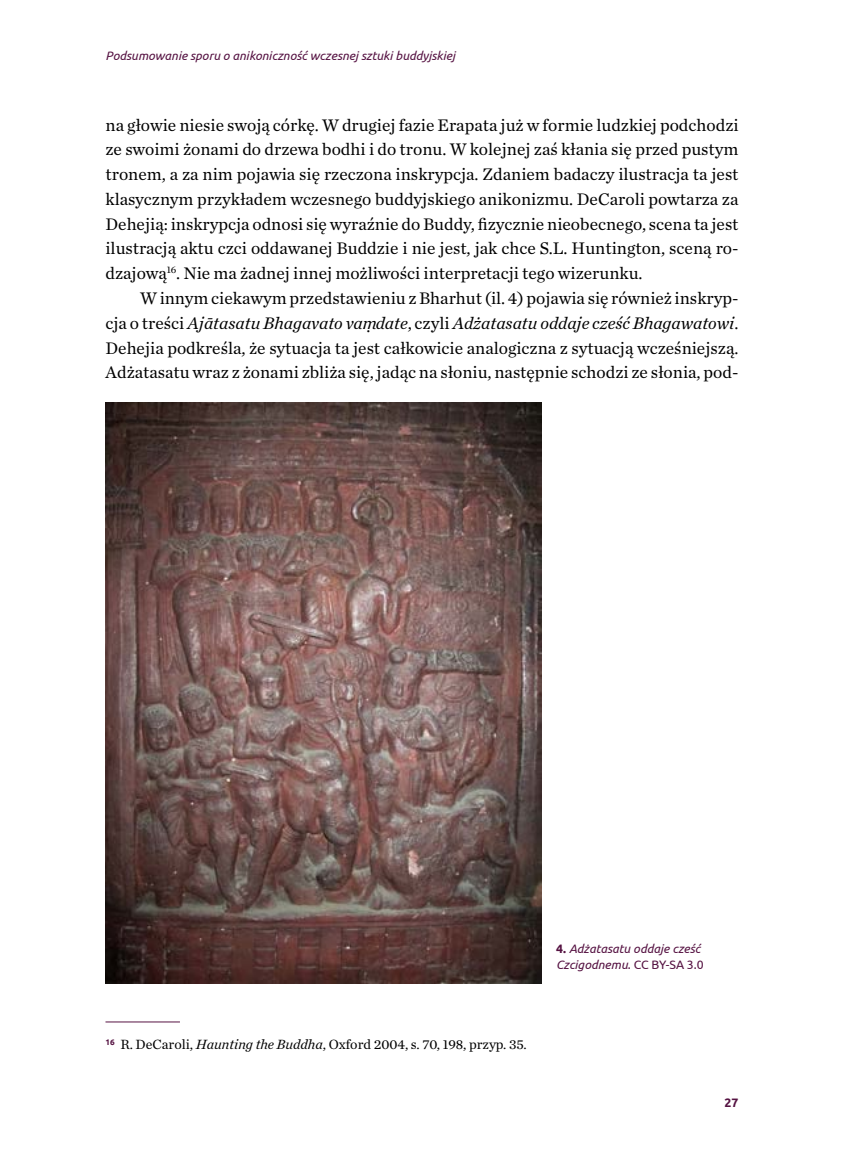
<style>
.page{position:relative;width:844px;height:1166px;background:#fff}
.page>*{position:absolute;margin:0;border:0;box-sizing:border-box;transform-origin:0 0}
.t1{font:17.5px/24.8px "Chronicle Text G1";color:#000;text-align:justify}
.t2{font:14px "Chronicle Text G1";color:#000}
.t3{font:italic 12.25px/15.8px "Ubuntu";color:#551242}
.t4{font:700 12.25px "Ubuntu";color:#551242}
.s1{font-style:italic}
.s2{font-weight:700;font-style:normal}
.s3{font-style:normal}
</style>
<div class="page">
<hr style="left:105px;top:1021px;width:75px;height:1px;background:#551242">
<img style="left:105px;top:403px;width:436px;height:580px">
<p class="t3" style="left:105px;top:48px;width:351px">Podsumowanie sporu o anikoniczność wczesnej sztuki buddyjskiej</p>
<p class="t1" style="left:105px;top:111px;width:634px">na głowie niesie swoją córkę. W drugiej fazie Erapata już w formie ludzkiej podchodzi ze swoimi żonami do drzewa bodhi i do tronu. W kolejnej zaś kłania się przed pustym tronem, a za nim pojawia się rzeczona inskrypcja. Zdaniem badaczy ilustracja ta jest klasycznym przykładem wczesnego buddyjskiego anikonizmu. DeCaroli powtarza za Dehejią: inskrypcja odnosi się wyraźnie do Buddy, fizycznie nieobecnego, scena ta jest ilustracją aktu czci oddawanej Buddzie i nie jest, jak chce S.L. Huntington, sceną ro&shy;dzajową<sup>16</sup>. Nie ma żadnej innej możliwości interpretacji tego wizerunku.</p>
<p class="t1" style="left:105px;top:285px;width:634px;text-indent:35px">W innym ciekawym przedstawieniu z Bharhut (il. 4) pojawia się również inskryp&shy;cja o treści <span class="s1">Ajātasatu Bhagavato vam. date</span>, czyli <span class="s1">Adżatasatu oddaje cześć Bhagawatowi</span>.<br>Dehejia podkreśla, że sytuacja ta jest całkowicie analogiczna z sytuacją wcześniejszą.<br>Adżatasatu wraz z żonami zbliża się, jadąc na słoniu, następnie schodzi ze słonia, pod-</p>
<p class="t2" style="left:105px;top:1034px;width:423px"><sup>16</sup> R. DeCaroli, <span class="s1">Haunting the Buddha</span>, Oxford 2004, s. 70, 198, przyp. 35.</p>
<p class="t3" style="left:556px;top:940px;width:149px"><span class="s2">4.</span> Adżatasatu oddaje cześć<br>Czcigodnemu<span class="s3">. CC BY-SA 3.0</span></p>
<p class="t4" style="left:724px;top:1095px;width:15px">27</p>
</div>
